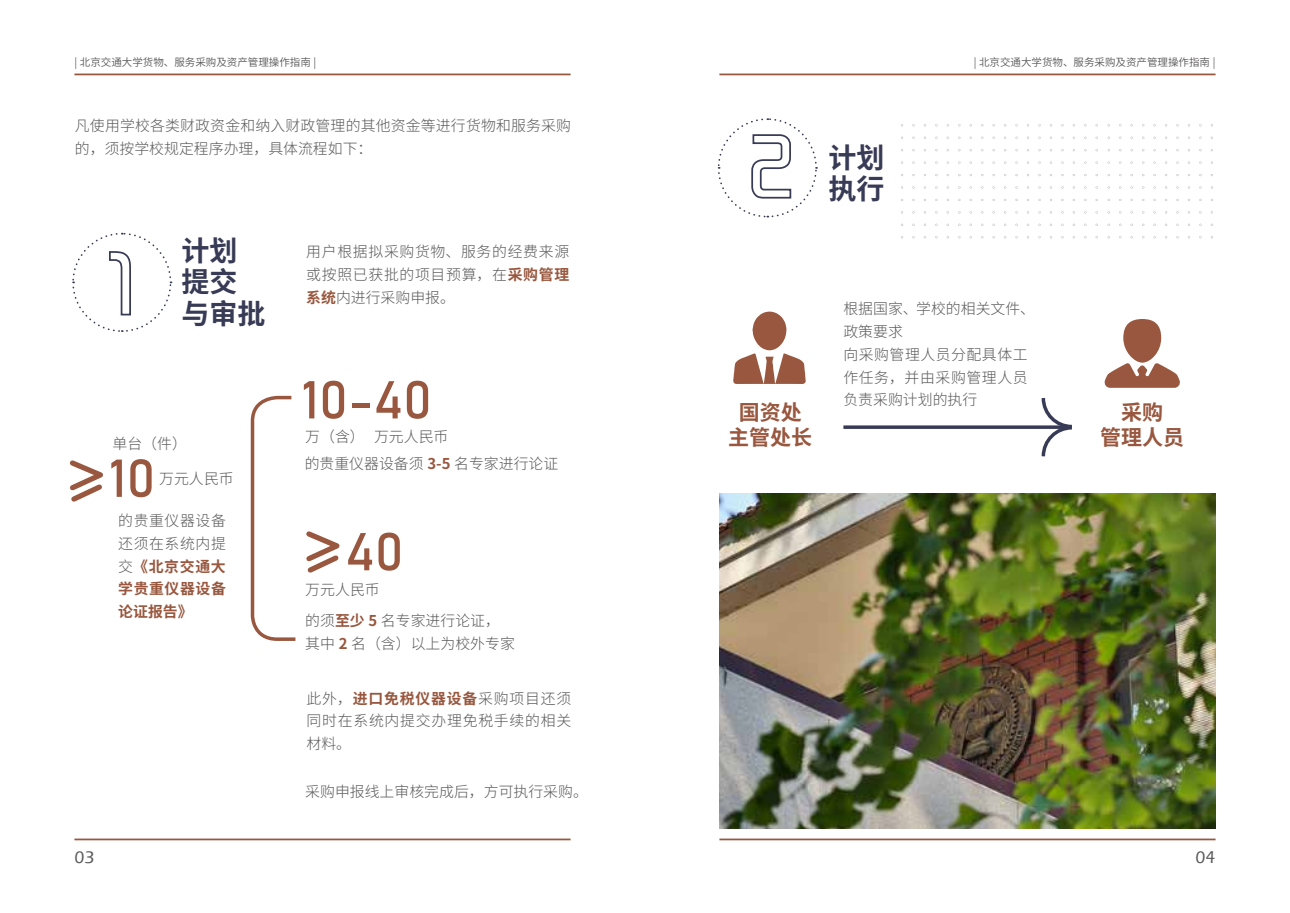
<style>
.page{position:relative;width:1290px;height:913px;background:#fff}
.page>*{position:absolute;margin:0;border:0;box-sizing:border-box;transform-origin:0 0}
.t1{font:52.5px "Bahnschrift";color:#98573e}
.t2{font:700 28px/31.5px "Source Han Sans SC";color:#383b55}
.t3{font:700 21px/24.5px "Source Han Sans SC";color:#98573e;text-align:center}
.t4{font:500 17.5px "Eras ITC";color:#595757}
.t5{font:300 14.88px/22.8px "Source Han Sans SC";letter-spacing:.01em;color:#595757}
.t6{font:700 14.88px/22.8px "Source Han Sans SC";letter-spacing:.04em;color:#98573e;text-align:justify}
.t7{font:10.5px "Source Han Sans SC";color:#595757}
.s1{font-weight:300;color:#595757}
.s2{font-weight:700;color:#98573e}
</style>
<div class="page">
<svg style="left:717px;top:118px;width:101px;height:100px"></svg>
<svg style="left:843px;top:425px;width:197px;height:4px"></svg>
<svg style="left:1040px;top:398px;width:32px;height:59px"></svg>
<img style="left:719px;top:493px;width:496px;height:335px">
<svg style="left:733px;top:311px;width:73px;height:73px"></svg>
<svg style="left:1104px;top:319px;width:76px;height:69px"></svg>
<svg style="left:69px;top:460px;width:34px;height:42px"></svg>
<svg style="left:72px;top:232px;width:100px;height:100px"></svg>
<svg style="left:250px;top:395px;width:90px;height:246px"></svg>
<hr style="left:74px;top:74px;width:496px;height:1px;background:#98573e">
<hr style="left:74px;top:838px;width:496px;height:2px;background:#98573e">
<hr style="left:719px;top:74px;width:496px;height:1px;background:#98573e">
<hr style="left:719px;top:838px;width:496px;height:2px;background:#98573e">
<p class="t7" style="left:74px;top:56px;width:243px">| 北京交通大学货物、服务采购及资产管理操作指南 |</p>
<p class="t7" style="left:974px;top:56px;width:243px">| 北京交通大学货物、服务采购及资产管理操作指南 |</p>
<p class="t5" style="left:75px;top:115px;width:498px">凡使用学校各类财政资金和纳入财政管理的其他资金等进行货物和服务采购的，须按学校规定程序办理，具体流程如下：</p>
<h2 class="t2" style="left:182px;top:235px;width:85px">计划提交与审批</h2>
<p class="t5" style="left:112px;top:432px;width:76px">单台（件）</p>
<h1 class="t1" style="left:109px;top:445px;width:48px">10</h1>
<p class="t5" style="left:159px;top:467px;width:76px">万元人民币</p>
<p class="t6" style="left:118px;top:510px;width:109px"><span class="s1">的贵重仪器设备还须在系统内提交</span>《北京交通大学贵重仪器设备论证报告》</p>
<p class="t5" style="left:306px;top:241px;width:264px;text-align:justify">用户根据拟采购货物、服务的经费来源或按照已获批的项目预算，在<span class="s2">采购管理系统</span>内进行采购申报。</p>
<h1 class="t1" style="left:301px;top:367px;width:132px">10-40</h1>
<p class="t5" style="left:305px;top:425px;width:145px">万（含） 万元人民币</p>
<p class="t5" style="left:305px;top:453px;width:255px">的贵重仪器设备须 <span class="s2">3-5</span> 名专家进行论证</p>
<h1 class="t1" style="left:345px;top:519px;width:60px">40</h1>
<p class="t5" style="left:305px;top:578px;width:76px">万元人民币</p>
<p class="t5" style="left:305px;top:609px;width:211px">的须<span class="s2">至少 5</span> 名专家进行论证，其中 <span class="s2">2</span> 名（含）以上为校外专家</p>
<p class="t5" style="left:306px;top:687px;width:266px;text-align:justify">此外，<span class="s2">进口免税仪器设备</span>采购项目还须同时在系统内提交办理免税手续的相关材料。</p>
<p class="t5" style="left:305px;top:780px;width:284px">采购申报线上审核完成后，方可执行采购。</p>
<h2 class="t2" style="left:828px;top:142px;width:57px">计划执行</h2>
<h3 class="t3" style="left:728px;top:400px;width:85px">国资处主管处长</h3>
<p class="t5" style="left:843px;top:298px;width:193px">根据国家、学校的相关文件、政策要求<br>向采购管理人员分配具体工作任务，并由采购管理人员负责采购计划的执行</p>
<h3 class="t3" style="left:1100px;top:400px;width:85px">采购<br>管理人员</h3>
<p class="t4" style="left:74px;top:847px;width:21px">03</p>
<p class="t4" style="left:1195px;top:847px;width:21px">04</p>
</div>
